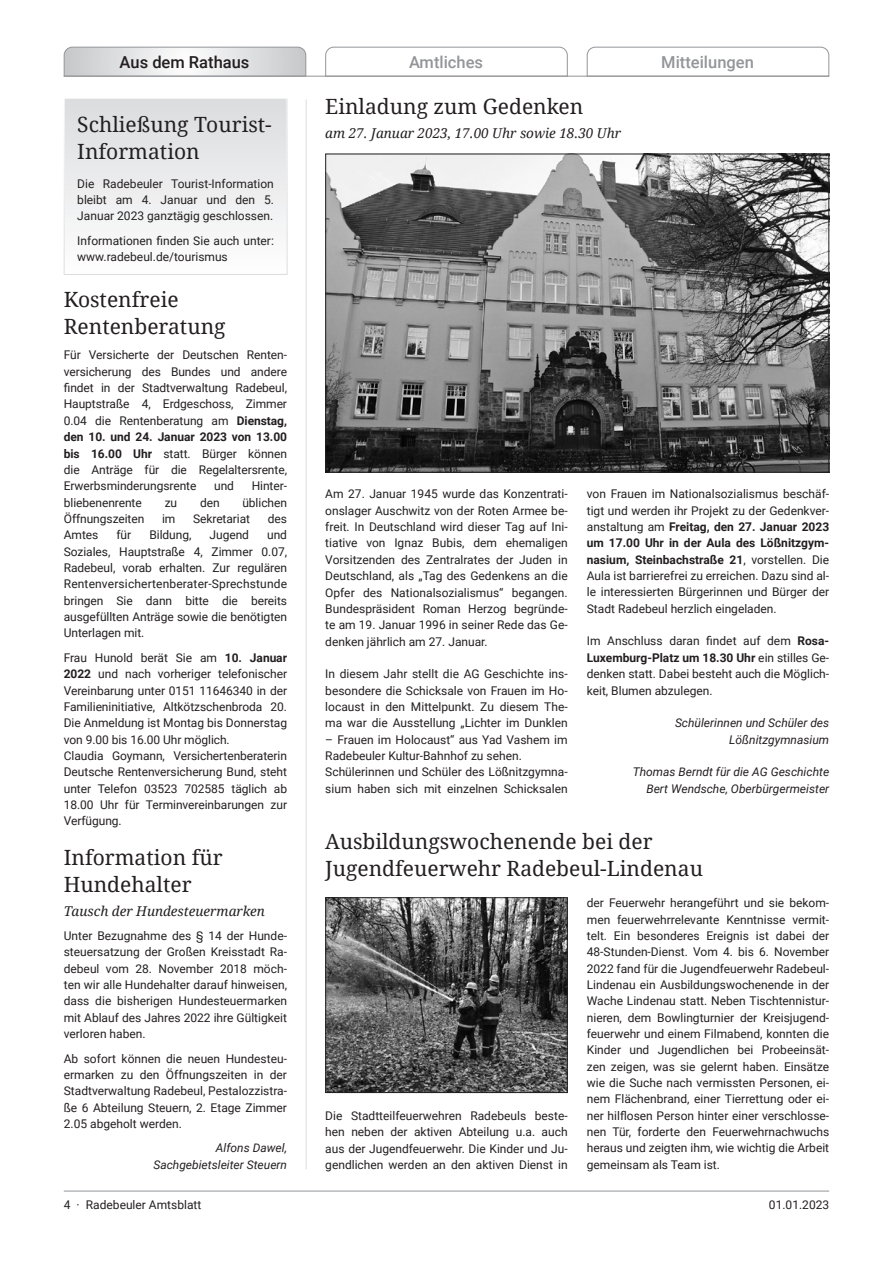
<style>
.page{position:relative;width:893px;height:1263px;background:#fff}
.page>*{position:absolute;margin:0;border:0;box-sizing:border-box;transform-origin:0 0}
.t1{font:21px/27px "Droid Serif";color:#231f20}
.t2{font:500 16.5px "Roboto";color:#939598}
.t3{font:500 16.5px "Roboto";color:#231f20}
.t4{font:italic 13.5px "Droid Serif";color:#231f20}
.t5{font:12px/16.4px "Roboto";letter-spacing:-.005em;color:#231f20;text-align:justify}
.t6{font:italic 12px/16.4px "Roboto";color:#231f20;text-align:right}
.s1{font-weight:700}
</style>
<div class="page">
<svg style="left:63px;top:46px;width:244px;height:31px"></svg>
<svg style="left:325px;top:46px;width:243px;height:30px"></svg>
<svg style="left:586px;top:46px;width:244px;height:31px"></svg>
<hr style="left:64px;top:76px;width:765px;height:1px;background:#939598">
<hr style="left:64px;top:1191px;width:765px;height:1px;background:#939598">
<hr style="left:306px;top:99px;width:1px;height:1070px;background:#dcdddf">
<div style="left:64px;top:98px;width:223px;height:176px;background:linear-gradient(to bottom,#dbdcde,#fefefe)"></div>
<div style="left:64px;top:98px;width:223px;height:177px;border:1px solid #fff"></div>
<img style="left:327px;top:156px;width:500px;height:314px">
<div style="left:325px;top:154px;width:504px;height:318px;border:1px solid #231f20"></div>
<img style="left:327px;top:899px;width:239px;height:192px">
<div style="left:325px;top:897px;width:243px;height:196px;border:1px solid #231f20"></div>
<h2 class="t3" style="left:120px;top:50px;width:131px">Aus dem Rathaus</h2>
<h2 class="t2" style="left:409px;top:50px;width:76px">Amtliches</h2>
<h2 class="t2" style="left:661px;top:50px;width:94px">Mitteilungen</h2>
<h1 class="t1" style="left:77px;top:110px;width:196px">Schließung Tourist-<br>Information</h1>
<p class="t5" style="left:77px;top:175px;width:198px">Die Radebeuler Tourist-Information bleibt am 4. Januar und den 5.<br>Januar 2023 ganztägig geschlossen.</p>
<p class="t5" style="left:77px;top:232px;width:198px">Informationen finden Sie auch unter: www.radebeul.de/tourismus</p>
<h1 class="t1" style="left:64px;top:286px;width:163px">Kostenfreie<br>Rentenberatung</h1>
<p class="t5" style="left:64px;top:347px;width:225px;text-align:left">Für Versicherte der Deutschen Renten-- versicherung des Bundes und andere findet in der Stadtverwaltung Radebeul, Hauptstraße 4, Erdgeschoss, Zimmer 0.04 die Rentenberatung am <span class="s1">Dienstag, den 10. und 24. Januar 2023 von 13.00 bis 16.00 Uhr</span> statt. Bürger können die Anträge für die Regelaltersrente, Erwerbsminderungsrente</p>
<p class="t5" style="left:214px;top:477px;width:21px">und</p>
<p class="t5" style="left:252px;top:477px;width:35px">Hinter---</p>
<p class="t5" style="left:64px;top:494px;width:80px">bliebenenrente</p>
<p class="t5" style="left:165px;top:494px;width:14px">zu</p>
<p class="t5" style="left:200px;top:494px;width:21px">den</p>
<p class="t5" style="left:242px;top:494px;width:46px">üblichen</p>
<p class="t5" style="left:64px;top:510px;width:82px">Öffnungszeiten</p>
<p class="t5" style="left:162px;top:510px;width:15px">im</p>
<p class="t5" style="left:193px;top:510px;width:59px">Sekretariat</p>
<p class="t5" style="left:268px;top:510px;width:21px">des</p>
<p class="t5" style="left:64px;top:526px;width:36px">Amtes</p>
<p class="t5" style="left:117px;top:526px;width:16px">für</p>
<p class="t5" style="left:149px;top:526px;width:43px">Bildung,</p>
<p class="t5" style="left:210px;top:526px;width:41px">Jugend</p>
<p class="t5" style="left:64px;top:526px;width:225px;text-indent:203px">und Soziales, Hauptstraße 4, Zimmer 0.07, Radebeul, vorab erhalten. Zur regulären Rentenversichertenberater-Sprechstunde bringen Sie dann bitte die bereits ausgefüllten Anträge sowie die benötigten Unterlagen mit.</p>
<p class="t5" style="left:64px;top:649px;width:225px;text-align:left">Frau Hunold berät Sie am <span class="s1">10. Januar 2022</span> und nach vorheriger telefonischer Vereinbarung unter 0151 11646340 in der Familieninitiative, Altkötzschenbroda 20.<br>Die Anmeldung ist Montag bis Donnerstag von 9.00 bis 16.00 Uhr möglich.<br>Claudia Goymann, Versichertenberaterin Deutsche Rentenversicherung Bund, steht unter Telefon 03523 702585 täglich ab 18.00 Uhr für Terminvereinbarungen zur Verfügung.</p>
<h1 class="t1" style="left:64px;top:844px;width:160px">Information für<br>Hundehalter</h1>
<p class="t4" style="left:64px;top:902px;width:203px">Tausch der Hundesteuermarken</p>
<p class="t5" style="left:64px;top:927px;width:225px">Unter Bezugnahme des § 14 der Hunde&shy;steuersatzung der Großen Kreisstadt Ra&shy;debeul vom 28. November 2018 möch&shy;ten wir alle Hundehalter darauf hinweisen, dass die bisherigen Hundesteuermarken mit Ablauf des Jahres 2022 ihre Gültigkeit verloren haben.</p>
<p class="t5" style="left:64px;top:1050px;width:225px">Ab sofort können die neuen Hundesteu&shy;ermarken zu den Öffnungszeiten in der Stadtverwaltung Radebeul, Pestalozzistra&shy;ße 6 Abteilung Steuern, 2. Etage Zimmer 2.05 abgeholt werden.</p>
<p class="t6" style="left:153px;top:1139px;width:135px">Alfons Dawel,<br>Sachgebietsleiter Steuern</p>
<h1 class="t1" style="left:325px;top:92px;width:260px">Einladung zum Gedenken</h1>
<p class="t4" style="left:325px;top:124px;width:297px">am 27. Januar 2023, 17.00 Uhr sowie 18.30 Uhr</p>
<p class="t5" style="left:325px;top:485px;width:244px">Am 27. Januar 1945 wurde das Konzentrati&shy;onslager Auschwitz von der Roten Armee be&shy;freit. In Deutschland wird dieser Tag auf Ini&shy;tiative von Ignaz Bubis, dem ehemaligen Vorsitzenden des Zentralrates der Juden in Deutschland, als „Tag des Gedenkens an die Opfer des Nationalsozialismus“ begangen.<br>Bundespräsident Roman Herzog begründe&shy;te am 19. Januar 1996 in seiner Rede das Ge&shy;denken jährlich am 27. Januar.</p>
<p class="t5" style="left:325px;top:665px;width:244px">In diesem Jahr stellt die AG Geschichte ins&shy;besondere die Schicksale von Frauen im Ho&shy;locaust in den Mittelpunkt. Zu diesem The&shy;ma war die Ausstellung „Lichter im Dunklen</p>
<p class="t5" style="left:325px;top:731px;width:244px;text-align:left">– Frauen im Holocaust“ aus Yad Vashem im Radebeuler Kultur-Bahnhof zu sehen.<br>Schülerinnen und Schüler des Lößnitzgymna&shy;sium haben sich mit einzelnen Schicksalen</p>
<p class="t5" style="left:587px;top:485px;width:244px">von Frauen im Nationalsozialismus beschäf&shy;tigt und werden ihr Projekt zu der Gedenkver&shy;anstaltung am <span class="s1">Freitag, den 27. Januar 2023 um 17.00 Uhr in der Aula des Lößnitzgym&shy;nasium, Steinbachstraße 21</span>, vorstellen. Die Aula ist barrierefrei zu erreichen. Dazu sind al&shy;le interessierten Bürgerinnen und Bürger der Stadt Radebeul herzlich eingeladen.</p>
<p class="t5" style="left:587px;top:632px;width:244px">Im Anschluss daran findet auf dem <span class="s1">Rosa-Luxemburg-Platz um 18.30 Uhr</span> ein stilles Ge&shy;denken statt. Dabei besteht auch die Möglich&shy;keit, Blumen abzulegen.</p>
<p class="t6" style="left:675px;top:714px;width:156px">Schülerinnen und Schüler des<br>Lößnitzgymnasium</p>
<p class="t6" style="left:633px;top:763px;width:198px">Thomas Berndt für die AG Geschichte<br>Bert Wendsche, Oberbürgermeister</p>
<h1 class="t1" style="left:325px;top:828px;width:379px">Ausbildungswochenende bei der<br>Jugendfeuerwehr Radebeul-Lindenau</h1>
<p class="t5" style="left:325px;top:1107px;width:244px">Die Stadtteilfeuerwehren Radebeuls beste&shy;hen neben der aktiven Abteilung u.a. auch aus der Jugendfeuerwehr. Die Kinder und Ju&shy;gendlichen werden an den aktiven Dienst in</p>
<p class="t5" style="left:587px;top:894px;width:244px">der Feuerwehr herangeführt und sie bekom&shy;men feuerwehrrelevante Kenntnisse vermit&shy;telt. Ein besonderes Ereignis ist dabei der 48-Stunden-Dienst. Vom 4. bis 6. November 2022 fand für die Jugendfeuerwehr Radebeul-Lindenau ein Ausbildungswochenende in der Wache Lindenau statt. Neben Tischtennistur&shy;nieren, dem Bowlingturnier der Kreisjugend&shy;feuerwehr und einem Filmabend, konnten die Kinder und Jugendlichen bei Probeeinsät&shy;zen zeigen, was sie gelernt haben. Einsätze wie die Suche nach vermissten Personen, ei&shy;nem Flächenbrand, einer Tierrettung oder ei&shy;ner hilflosen Person hinter einer verschlosse&shy;nen Tür, forderte den Feuerwehrnachwuchs heraus und zeigten ihm, wie wichtig die Arbeit gemeinsam als Team ist.</p>
<p class="t5" style="left:64px;top:1196px;width:139px">4 · Radebeuler Amtsblatt</p>
<p class="t5" style="left:769px;top:1196px;width:62px">01.01.2023</p>
</div>
